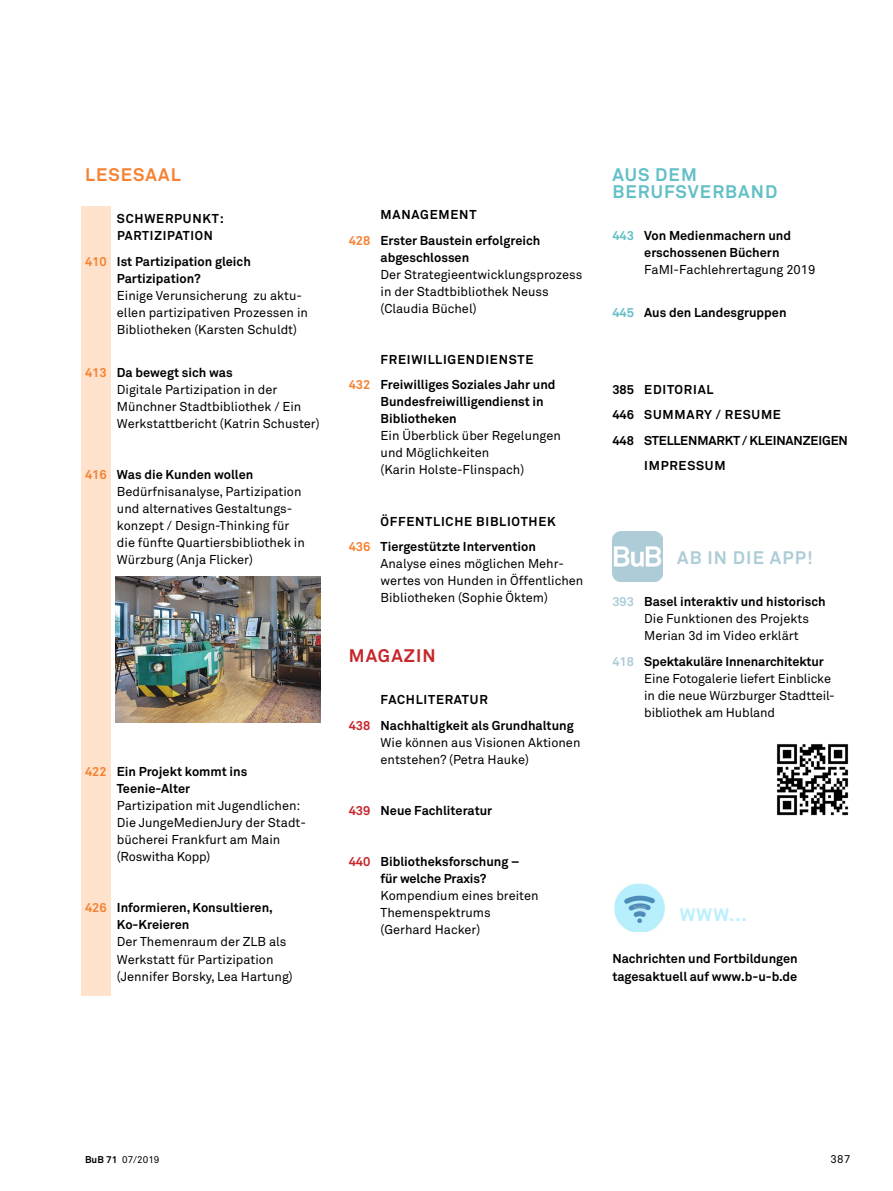
<style>
.page{position:relative;width:893px;height:1191px;background:#fff}
.page>*{position:absolute;margin:0;border:0;box-sizing:border-box;transform-origin:0 0}
.t1{font:700 18px/17px "Akkurat Pro";letter-spacing:.06em;color:#63bfc6}
.t2{font:700 18px "Akkurat Pro";letter-spacing:.06em;color:#aeccd7}
.t3{font:700 18px "Akkurat Pro";letter-spacing:.06em;color:#f58232}
.t4{font:700 18px "Akkurat Pro";letter-spacing:.06em;color:#c5272b}
.t5{font:700 18px "Akkurat Pro";color:#b7effe}
.t6{font:12.75px/17px "Akkurat Pro";color:#000}
.t7{font:700 12.75px/17px "Akkurat Pro";color:#000}
.t8{font:700 12.75px/17px "Akkurat Pro";letter-spacing:.06em;color:#000}
.t9{font:11.25px "Akkurat Pro";color:#000}
.t10{font:9.75px "Akkurat Pro";letter-spacing:.01em;color:#000}
.s1{color:#f58232}
.s2{font-weight:700;color:#f58232}
.s3{font-weight:700}
.s4{color:#c5272b}
.s5{color:#63bfc6}
.s6{font-weight:700;color:#aeccd7}
</style>
<div class="page">
<div style="left:81px;top:206px;width:30px;height:789px;background:#fee2cc"></div>
<img style="left:115px;top:576px;width:206px;height:146px">
<img style="left:613px;top:531px;width:50px;height:50px">
<img style="left:777px;top:744px;width:72px;height:72px">
<img style="left:615px;top:885px;width:49px;height:45px">
<div style="left:612px;top:882px;width:55px;height:51px;border:2px solid #fff"></div>
<h1 class="t3" style="left:85px;top:163px;width:97px">LESESAAL</h1>
<p class="t8" style="left:117px;top:210px;width:108px">SCHWERPUNKT:<br>PARTIZIPATION</p>
<p class="t7" style="left:117px;top:253px;width:135px;text-indent:-32px"><span class="s1">410</span> Ist Partizipation gleich<br>Partizipation?</p>
<p class="t6" style="left:117px;top:287px;width:193px">Einige Verunsicherung zu aktu&shy;ellen partizipativen Prozessen in<br>Bibliotheken (Karsten Schuldt)</p>
<p class="t6" style="left:117px;top:363px;width:204px;text-indent:-32px"><span class="s2">413</span> <span class="s3">Da bewegt sich was<br></span>Digitale Partizipation in der<br>Münchner Stadtbibliothek / Ein<br>Werkstattbericht (Katrin Schuster)</p>
<p class="t6" style="left:117px;top:466px;width:189px;text-indent:-32px"><span class="s2">416</span> <span class="s3">Was die Kunden wollen<br></span>Bedürfnisanalyse, Partizipation und alternatives Gestaltungs&shy;konzept / Design-Thinking für die fünfte Quartiersbibliothek in<br>Würzburg (Anja Flicker)</p>
<p class="t7" style="left:117px;top:763px;width:132px;text-indent:-32px"><span class="s1">422</span> Ein Projekt kommt ins<br>Teenie-Alter</p>
<p class="t6" style="left:117px;top:797px;width:189px">Partizipation mit Jugendlichen:<br>Die JungeMedienJury der Stadt&shy;bücherei Frankfurt am Main (Roswitha Kopp)</p>
<p class="t7" style="left:117px;top:899px;width:158px;text-indent:-32px"><span class="s1">426</span> Informieren, Konsultieren,<br>Ko-Kreieren</p>
<p class="t6" style="left:117px;top:933px;width:177px">Der Themenraum der ZLB als<br>Werkstatt für Partizipation (Jennifer Borsky, Lea Hartung)</p>
<p class="t7" style="left:349px;top:202px;width:193px;line-height:25.5px;text-indent:32px">MANAGEMENT<br><span class="s1">428</span> Erster Baustein erfolgreich</p>
<p class="t7" style="left:381px;top:249px;width:90px">abgeschlossen</p>
<p class="t6" style="left:381px;top:266px;width:203px">Der Strategieentwicklungsprozess in der Stadtbibliothek Neuss (Claudia Büchel)</p>
<p class="t7" style="left:349px;top:346px;width:208px;line-height:25.5px;text-indent:32px">FREIWILLIGENDIENSTE<br><span class="s1">432</span> Freiwilliges Soziales Jahr und</p>
<p class="t7" style="left:381px;top:393px;width:165px">Bundesfreiwilligendienst in<br>Bibliotheken</p>
<p class="t6" style="left:381px;top:427px;width:182px">Ein Überblick über Regelungen und Möglichkeiten<br>(Karin Holste-Flinspach)</p>
<p class="t7" style="left:349px;top:508px;width:209px;line-height:25.5px;text-indent:32px">ÖFFENTLICHE BIBLIOTHEK<br><span class="s1">436</span> Tiergestützte Intervention</p>
<p class="t6" style="left:381px;top:555px;width:204px">Analyse eines möglichen Mehr&shy;wertes von Hunden in Öffentlichen<br>Bibliotheken (Sophie Öktem)</p>
<h1 class="t4" style="left:349px;top:644px;width:88px">MAGAZIN</h1>
<p class="t7" style="left:349px;top:687px;width:227px;line-height:25.5px;text-indent:32px">FACHLITERATUR<br><span class="s4">438</span> Nachhaltigkeit als Grundhaltung</p>
<p class="t6" style="left:381px;top:734px;width:201px">Wie können aus Visionen Aktionen entstehen? (Petra Hauke)</p>
<p class="t7" style="left:349px;top:801px;width:145px"><span class="s4">439</span> Neue Fachliteratur</p>
<p class="t7" style="left:349px;top:852px;width:172px;text-align:center"><span class="s4">440</span> Bibliotheksforschung – für welche Praxis?</p>
<p class="t6" style="left:381px;top:887px;width:159px">Kompendium eines breiten<br>Themenspektrums (Gerhard Hacker)</p>
<h1 class="t1" style="left:612px;top:166px;width:166px">AUS DEM<br>BERUFSVERBAND</h1>
<p class="t7" style="left:644px;top:227px;width:148px;text-indent:-32px"><span class="s5">443</span> Von Medienmachern und erschossenen Büchern</p>
<p class="t6" style="left:644px;top:261px;width:173px">FaMI-Fachlehrertagung 2019</p>
<p class="t7" style="left:612px;top:304px;width:176px"><span class="s5">445</span> Aus den Landesgruppen</p>
<p class="t8" style="left:612px;top:380px;width:103px">385 EDITORIAL</p>
<p class="t8" style="left:612px;top:406px;width:170px">446 SUMMARY / RESUME</p>
<p class="t7" style="left:612px;top:431px;width:237px">448 STELLENMARKT / KLEINANZEIGEN</p>
<p class="t8" style="left:644px;top:457px;width:83px">IMPRESSUM</p>
<h1 class="t2" style="left:677px;top:546px;width:137px">AB IN DIE APP!</h1>
<p class="t6" style="left:644px;top:593px;width:183px;text-indent:-32px"><span class="s6">393</span> <span class="s3">Basel interaktiv und historisch<br></span>Die Funktionen des Projekts<br>Merian 3d im Video erklärt</p>
<p class="t6" style="left:644px;top:653px;width:190px;text-indent:-32px"><span class="s6">418</span> <span class="s3">Spektakuläre Innenarchitektur<br></span>Eine Fotogalerie liefert Einblicke in die neue Würzburger Stadtteil&shy;bibliothek am Hubland</p>
<h1 class="t5" style="left:680px;top:903px;width:69px">WWW...</h1>
<p class="t7" style="left:612px;top:950px;width:187px">Nachrichten und Fortbildungen tagesaktuell auf www.b-u-b.de</p>
<p class="t10" style="left:85px;top:1154px;width:76px"><span class="s3">BuB 71</span> 07/2019</p>
<p class="t9" style="left:830px;top:1152px;width:21px">387</p>
</div>
